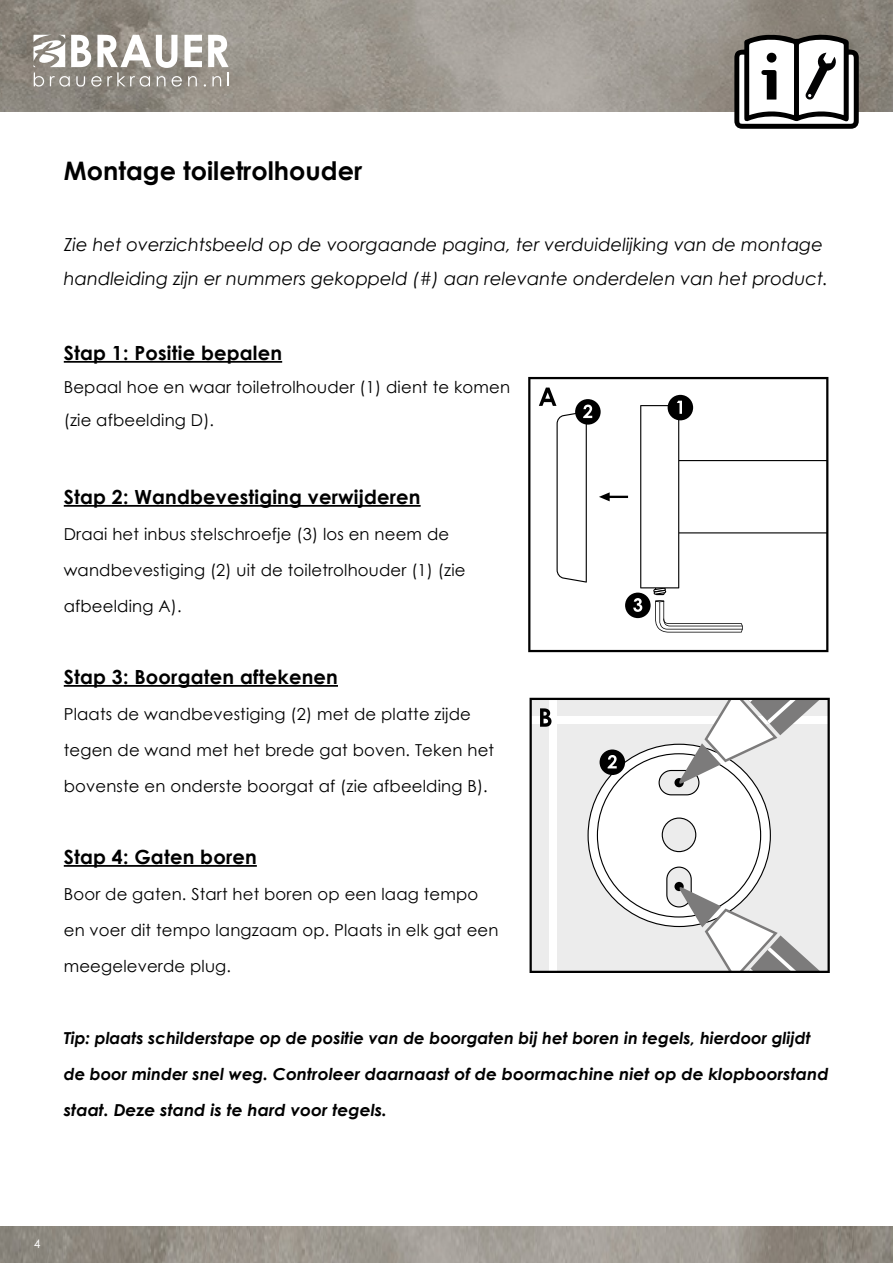
<style>
.page{position:relative;width:893px;height:1263px;background:#fff}
.page>*{position:absolute;margin:0;border:0;box-sizing:border-box;transform-origin:0 0}
.t1{font:700 25.5px "Century Gothic";color:#000}
.t2{font:700 19.5px "Century Gothic";letter-spacing:.01em;color:#000}
.t3{font:italic 18px/34.5px "Century Gothic";color:#000}
.t4{font:16.5px/36px "Century Gothic";letter-spacing:.01em;color:#000}
.t5{font:italic 700 16.5px/36px "Century Gothic";color:#000}
.t6{font:12px "Century Gothic Pro";color:#fff}
</style>
<div class="page">
<img style="left:0;top:0;width:893px;height:112px">
<img style="left:0;top:1226px;width:893px;height:37px">
<svg style="left:34px;top:35px;width:195px;height:52px"></svg>
<svg style="left:734px;top:33px;width:125px;height:96px"></svg>
<div style="left:767px;top:53px;width:9px;height:10px;background:#000;border-radius:50%"></div>
<svg style="left:528px;top:377px;width:300px;height:275px"></svg>
<div style="left:668px;top:395px;width:25px;height:25px;background:#000;border-radius:50%"></div>
<svg style="left:599px;top:401px;width:228px;height:231px"></svg>
<svg style="left:575px;top:399px;width:26px;height:26px"></svg>
<svg style="left:539px;top:388px;width:53px;height:195px"></svg>
<hr style="left:64px;top:361px;width:218px;height:2px;background:#000">
<hr style="left:64px;top:505px;width:357px;height:2px;background:#000">
<hr style="left:64px;top:685px;width:274px;height:2px;background:#000">
<hr style="left:64px;top:865px;width:193px;height:2px;background:#000">
<svg style="left:530px;top:698px;width:300px;height:275px;background:#d6d6d6"></svg>
<svg style="left:540px;top:708px;width:11px;height:19px"></svg>
<svg style="left:587px;top:699px;width:234px;height:273px"></svg>
<p class="t1" style="left:64px;top:151px;width:300px">Montage toiletrolhouder</p>
<p class="t3" style="left:64px;top:226px;width:766px">Zie het overzichtsbeeld op de voorgaande pagina, ter verduidelijking van de montage handleiding zijn er nummers gekoppeld (#) aan relevante onderdelen van het product.</p>
<p class="t2" style="left:64px;top:338px;width:220px">Stap 1: Positie bepalen</p>
<p class="t4" style="left:64px;top:370px;width:448px;line-height:33px">Bepaal hoe en waar toiletrolhouder (1) dient te komen (zie afbeelding D).</p>
<p class="t2" style="left:64px;top:482px;width:358px">Stap 2: Wandbevestiging verwijderen</p>
<p class="t4" style="left:64px;top:516px;width:403px">Draai het inbus stelschroefje (3) los en neem de wandbevestiging (2) uit de toiletrolhouder (1) (zie afbeelding A).</p>
<p class="t2" style="left:64px;top:662px;width:276px">Stap 3: Boorgaten aftekenen</p>
<p class="t4" style="left:64px;top:696px;width:432px">Plaats de wandbevestiging (2) met de platte zijde tegen de wand met het brede gat boven. Teken het bovenste en onderste boorgat af (zie afbeelding B).</p>
<p class="t2" style="left:64px;top:842px;width:195px">Stap 4: Gaten boren</p>
<p class="t4" style="left:64px;top:876px;width:436px">Boor de gaten. Start het boren op een laag tempo en voer dit tempo langzaam op. Plaats in elk gat een meegeleverde plug.</p>
<p class="t5" style="left:64px;top:1019px;width:766px">Tip: plaats schilderstape op de positie van de boorgaten bij het boren in tegels, hierdoor glijdt de boor minder snel weg. Controleer daarnaast of de boormachine niet op de klopboorstand staat. Deze stand is te hard voor tegels.</p>
<p class="t6" style="left:34px;top:1237px;width:8px">4</p>
</div>
